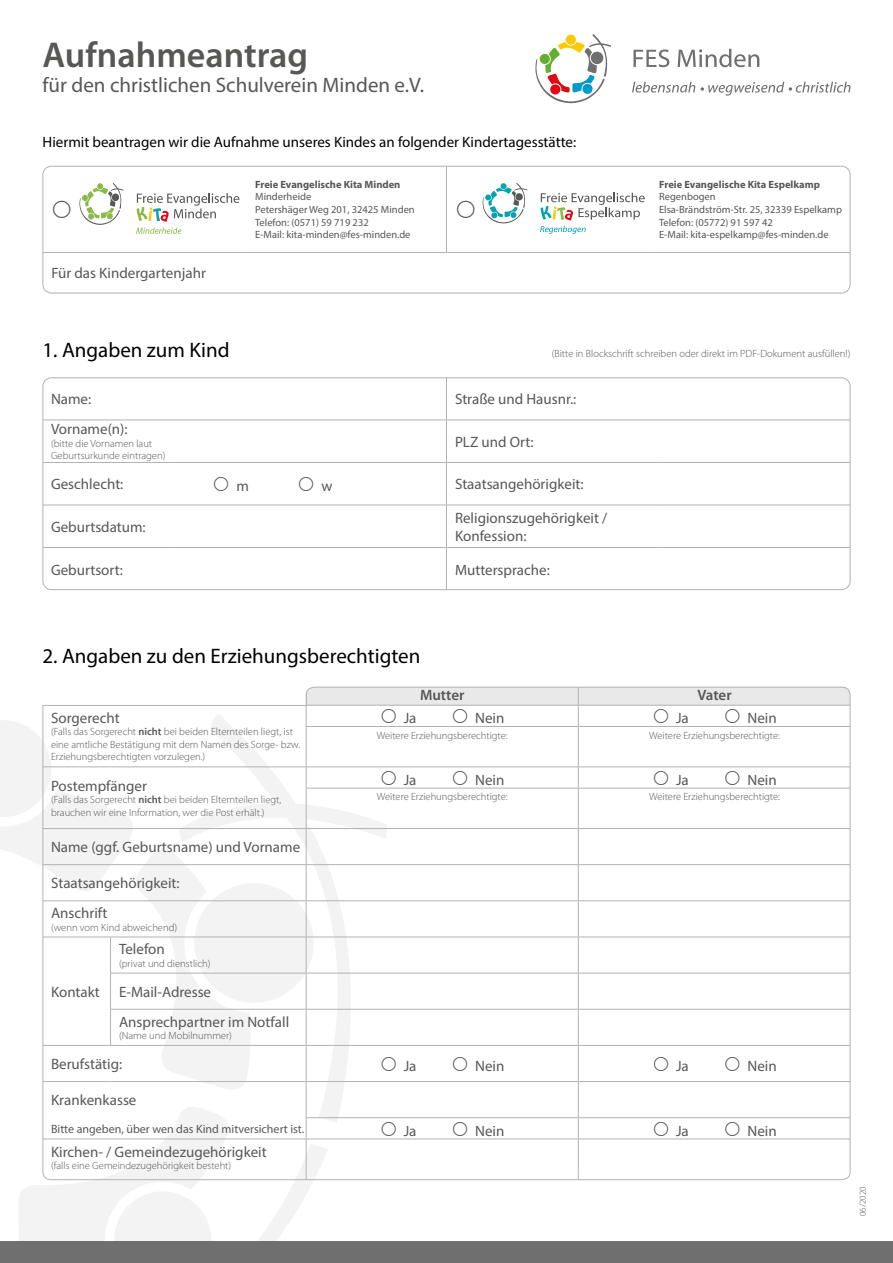
<style>
.page{position:relative;width:893px;height:1263px;background:#fff}
.page>*{position:absolute;margin:0;border:0;box-sizing:border-box;transform-origin:0 0}
.t1{font:600 36px "Myriad Pro";color:#575756}
.t2{font:21px "Myriad Pro";color:#000}
.t3{font:21px "Myriad Pro";color:#575756}
.t4{font:15px/29.8px "Myriad Pro";color:#575756}
.t5{font:15px "Myriad Pro";color:#000}
.t6{font:600 15px "Myriad Pro";color:#575756}
.t7{font:12px "Myriad Pro";color:#575756}
.t8{font:300 10.5px/12.6px "Myriad Pro";color:#575756}
.t9{font:10.5px/12.6px "Myriad Pro";color:#575756}
.t10{font:700 10.5px "Myriad Pro";color:#575756}
.t11{font:300 9px "Myriad Pro";color:#575756}
.s1{font-weight:600}
</style>
<div class="page">
<svg style="left:633px;top:49px;width:36px;height:18px"></svg>
<svg style="left:678px;top:49px;width:81px;height:18px"></svg>
<svg style="left:632px;top:82px;width:63px;height:11px"></svg>
<svg style="left:701px;top:82px;width:149px;height:14px"></svg>
<svg style="left:535px;top:34px;width:76px;height:70px"></svg>
<div style="left:591px;top:52px;width:12px;height:12px;background:#706f6f;border-radius:50%"></div>
<svg style="left:0;top:1180px;width:328px;height:62px"></svg>
<svg style="left:18px;top:1180px;width:216px;height:62px"></svg>
<svg style="left:0;top:721px;width:42px;height:145px"></svg>
<div style="left:0;top:1242px;width:893px;height:21px;background:#706f6f"></div>
<hr style="left:43px;top:420px;width:127px;height:1px;background:#b3b2b2">
<hr style="left:170px;top:420px;width:276px;height:1px;background:#b3b2b2">
<hr style="left:663px;top:420px;width:187px;height:1px;background:#b3b2b2">
<hr style="left:43px;top:462px;width:127px;height:1px;background:#b3b2b2">
<hr style="left:170px;top:462px;width:276px;height:1px;background:#b3b2b2">
<hr style="left:663px;top:462px;width:187px;height:1px;background:#b3b2b2">
<hr style="left:43px;top:505px;width:127px;height:1px;background:#b3b2b2">
<hr style="left:170px;top:505px;width:276px;height:1px;background:#b3b2b2">
<hr style="left:663px;top:505px;width:187px;height:1px;background:#b3b2b2">
<hr style="left:446px;top:378px;width:1px;height:42px;background:#b3b2b2">
<hr style="left:446px;top:420px;width:217px;height:1px;background:#b3b2b2">
<hr style="left:446px;top:420px;width:1px;height:42px;background:#b3b2b2">
<hr style="left:446px;top:462px;width:217px;height:1px;background:#b3b2b2">
<hr style="left:446px;top:463px;width:1px;height:42px;background:#b3b2b2">
<hr style="left:446px;top:505px;width:217px;height:1px;background:#b3b2b2">
<hr style="left:446px;top:505px;width:1px;height:42px;background:#b3b2b2">
<hr style="left:43px;top:547px;width:127px;height:1px;background:#b3b2b2">
<hr style="left:170px;top:547px;width:276px;height:1px;background:#b3b2b2">
<hr style="left:446px;top:547px;width:217px;height:1px;background:#b3b2b2">
<hr style="left:446px;top:548px;width:1px;height:42px;background:#b3b2b2">
<hr style="left:663px;top:547px;width:187px;height:1px;background:#b3b2b2">
<div style="left:43px;top:377px;width:807px;height:213px;border:1px solid #b3b2b2;border-radius:9px"></div>
<svg style="left:42px;top:686px;width:809px;height:494px"></svg>
<hr style="left:43px;top:252px;width:204px;height:1px;background:#b3b2b2">
<hr style="left:651px;top:252px;width:199px;height:1px;background:#b3b2b2">
<hr style="left:446px;top:166px;width:1px;height:86px;background:#b3b2b2">
<hr style="left:247px;top:252px;width:199px;height:1px;background:#b3b2b2">
<hr style="left:446px;top:252px;width:205px;height:1px;background:#b3b2b2">
<div style="left:43px;top:166px;width:807px;height:127px;border:1px solid #b3b2b2;border-radius:9px"></div>
<svg style="left:540px;top:226px;width:46px;height:8px"></svg>
<svg style="left:482px;top:183px;width:45px;height:41px"></svg>
<div style="left:515px;top:193px;width:8px;height:7px;background:#575756;border-radius:50%"></div>
<svg style="left:540px;top:193px;width:105px;height:27px"></svg>
<svg style="left:79px;top:183px;width:45px;height:42px"></svg>
<div style="left:112px;top:194px;width:7px;height:7px;background:#575756;border-radius:50%"></div>
<svg style="left:136px;top:193px;width:103px;height:41px"></svg>
<svg style="left:306px;top:687px;width:544px;height:39px"></svg>
<svg style="left:382px;top:771px;width:14px;height:14px"></svg>
<svg style="left:453px;top:771px;width:14px;height:14px"></svg>
<svg style="left:654px;top:771px;width:14px;height:14px"></svg>
<svg style="left:725px;top:771px;width:15px;height:14px"></svg>
<svg style="left:382px;top:1057px;width:14px;height:14px"></svg>
<svg style="left:453px;top:1057px;width:14px;height:14px"></svg>
<svg style="left:654px;top:1057px;width:14px;height:14px"></svg>
<svg style="left:725px;top:1057px;width:15px;height:14px"></svg>
<svg style="left:382px;top:1121px;width:14px;height:15px"></svg>
<svg style="left:453px;top:1121px;width:14px;height:15px"></svg>
<svg style="left:654px;top:1121px;width:14px;height:15px"></svg>
<svg style="left:725px;top:1121px;width:15px;height:15px"></svg>
<h1 class="t1" style="left:43px;top:32px;width:267px">Aufnahmeantrag</h1>
<h2 class="t3" style="left:43px;top:72px;width:383px">für den christlichen Schulverein Minden e.V.</h2>
<h3 class="t5" style="left:43px;top:133px;width:535px">Hiermit beantragen wir die Aufnahme unseres Kindes an folgender Kindertagesstätte:</h3>
<h3 class="t4" style="left:51px;top:258px;width:156px">Für das Kindergartenjahr</h3>
<p class="t10" style="left:255px;top:177px;width:147px">Freie Evangelische Kita Minden</p>
<p class="t9" style="left:255px;top:190px;width:161px">Minderheide<br>Petershäger Weg 201, 32425 Minden<br>Telefon: (0571) 59 719 232<br>E-Mail: kita-minden@fes-minden.de</p>
<p class="t10" style="left:659px;top:177px;width:162px">Freie Evangelische Kita Espelkamp</p>
<p class="t9" style="left:659px;top:190px;width:184px">Regenbogen<br>Elsa-Brändström-Str. 25, 32339 Espelkamp<br>Telefon: (05772) 91 597 42<br>E-Mail: kita-espelkamp@fes-minden.de</p>
<h2 class="t2" style="left:43px;top:337px;width:188px">1. Angaben zum Kind</h2>
<p class="t8" style="left:552px;top:347px;width:300px">(Bitte in Blockschrift schreiben oder direkt im PDF-Dokument ausfüllen!)</p>
<h3 class="t4" style="left:51px;top:384px;width:42px">Name:</h3>
<h3 class="t4" style="left:455px;top:384px;width:123px">Straße und Hausnr.:</h3>
<h3 class="t4" style="left:51px;top:414px;width:78px">Vorname(n):</h3>
<p class="t8" style="left:51px;top:437px;width:116px">(bitte die Vornamen laut<br>Geburtsurkunde eintragen)</p>
<h3 class="t4" style="left:455px;top:427px;width:80px">PLZ und Ort:</h3>
<h3 class="t4" style="left:51px;top:469px;width:74px">Geschlecht:</h3>
<h3 class="t4" style="left:236px;top:471px;width:14px">m</h3>
<h3 class="t4" style="left:321px;top:471px;width:13px">w</h3>
<h3 class="t4" style="left:455px;top:469px;width:130px">Staatsangehörigkeit:</h3>
<h3 class="t4" style="left:51px;top:512px;width:96px">Geburtsdatum:</h3>
<h3 class="t4" style="left:455px;top:509px;width:154px;line-height:18px">Religionszugehörigkeit /<br>Konfession:</h3>
<h3 class="t4" style="left:51px;top:554px;width:73px">Geburtsort:</h3>
<h3 class="t4" style="left:455px;top:554px;width:96px">Muttersprache:</h3>
<h2 class="t2" style="left:43px;top:643px;width:379px">2. Angaben zu den Erziehungsberechtigten</h2>
<h3 class="t4" style="left:51px;top:702px;width:70px">Sorgerecht</h3>
<p class="t8" style="left:51px;top:725px;width:251px">(Falls das Sorgerecht <span class="s1">nicht</span> bei beiden Elternteilen liegt, ist eine amtliche Bestätigung mit dem Namen des Sorge- bzw.<br>Erziehungsberechtigten vorzulegen.)</p>
<h3 class="t4" style="left:51px;top:770px;width:97px">Postempfänger</h3>
<p class="t8" style="left:51px;top:793px;width:232px">(Falls das Sorgerecht <span class="s1">nicht</span> bei beiden Elternteilen liegt, brauchen wir eine Information, wer die Post erhält.)</p>
<h3 class="t4" style="left:51px;top:832px;width:251px">Name (ggf. Geburtsname) und Vorname</h3>
<h3 class="t4" style="left:51px;top:868px;width:130px">Staatsangehörigkeit:<br>Anschrift</h3>
<p class="t8" style="left:51px;top:921px;width:128px">(wenn vom Kind abweichend)</p>
<h3 class="t6" style="left:420px;top:685px;width:46px">Mutter</h3>
<h3 class="t6" style="left:697px;top:685px;width:36px">Vater</h3>
<h3 class="t4" style="left:404px;top:703px;width:14px">Ja</h3>
<h3 class="t4" style="left:475px;top:703px;width:31px">Nein</h3>
<h3 class="t4" style="left:676px;top:703px;width:14px">Ja</h3>
<h3 class="t4" style="left:748px;top:703px;width:31px">Nein</h3>
<p class="t8" style="left:377px;top:729px;width:132px">Weitere Erziehungsberechtigte:</p>
<p class="t8" style="left:649px;top:729px;width:132px">Weitere Erziehungsberechtigte:</p>
<h3 class="t4" style="left:404px;top:765px;width:14px">Ja</h3>
<h3 class="t4" style="left:475px;top:765px;width:31px">Nein</h3>
<h3 class="t4" style="left:676px;top:765px;width:14px">Ja</h3>
<h3 class="t4" style="left:748px;top:765px;width:31px">Nein</h3>
<p class="t8" style="left:377px;top:790px;width:132px">Weitere Erziehungsberechtigte:</p>
<p class="t8" style="left:649px;top:790px;width:132px">Weitere Erziehungsberechtigte:</p>
<h3 class="t4" style="left:119px;top:934px;width:47px">Telefon</h3>
<p class="t8" style="left:119px;top:957px;width:93px">(privat und dienstlich)</p>
<h3 class="t4" style="left:119px;top:976px;width:172px">E-Mail-Adresse<br>Ansprechpartner im Notfall</h3>
<p class="t8" style="left:119px;top:1029px;width:114px">(Name und Mobilnummer)</p>
<h3 class="t4" style="left:51px;top:1049px;width:73px">Berufstätig:</h3>
<h3 class="t4" style="left:404px;top:1051px;width:14px">Ja</h3>
<h3 class="t4" style="left:475px;top:1051px;width:31px">Nein</h3>
<h3 class="t4" style="left:676px;top:1051px;width:14px">Ja</h3>
<h3 class="t4" style="left:748px;top:1051px;width:31px">Nein</h3>
<h3 class="t4" style="left:51px;top:1085px;width:87px">Krankenkasse</h3>
<p class="t7" style="left:51px;top:1121px;width:255px">Bitte angeben, über wen das Kind mitversichert ist.</p>
<h3 class="t4" style="left:404px;top:1116px;width:14px">Ja</h3>
<h3 class="t4" style="left:475px;top:1116px;width:31px">Nein</h3>
<h3 class="t4" style="left:676px;top:1116px;width:14px">Ja</h3>
<h3 class="t4" style="left:748px;top:1116px;width:31px">Nein</h3>
<h3 class="t4" style="left:51px;top:1136px;width:217px">Kirchen- / Gemeindezugehörigkeit</h3>
<p class="t8" style="left:51px;top:1159px;width:182px">(falls eine Gemeindezugehörigkeit besteht)</p>
<h3 class="t4" style="left:51px;top:976px;width:50px">Kontakt</h3>
<p class="t11" style="left:857px;top:1216px;width:31px;rotate:-90deg">06/2020</p>
</div>
